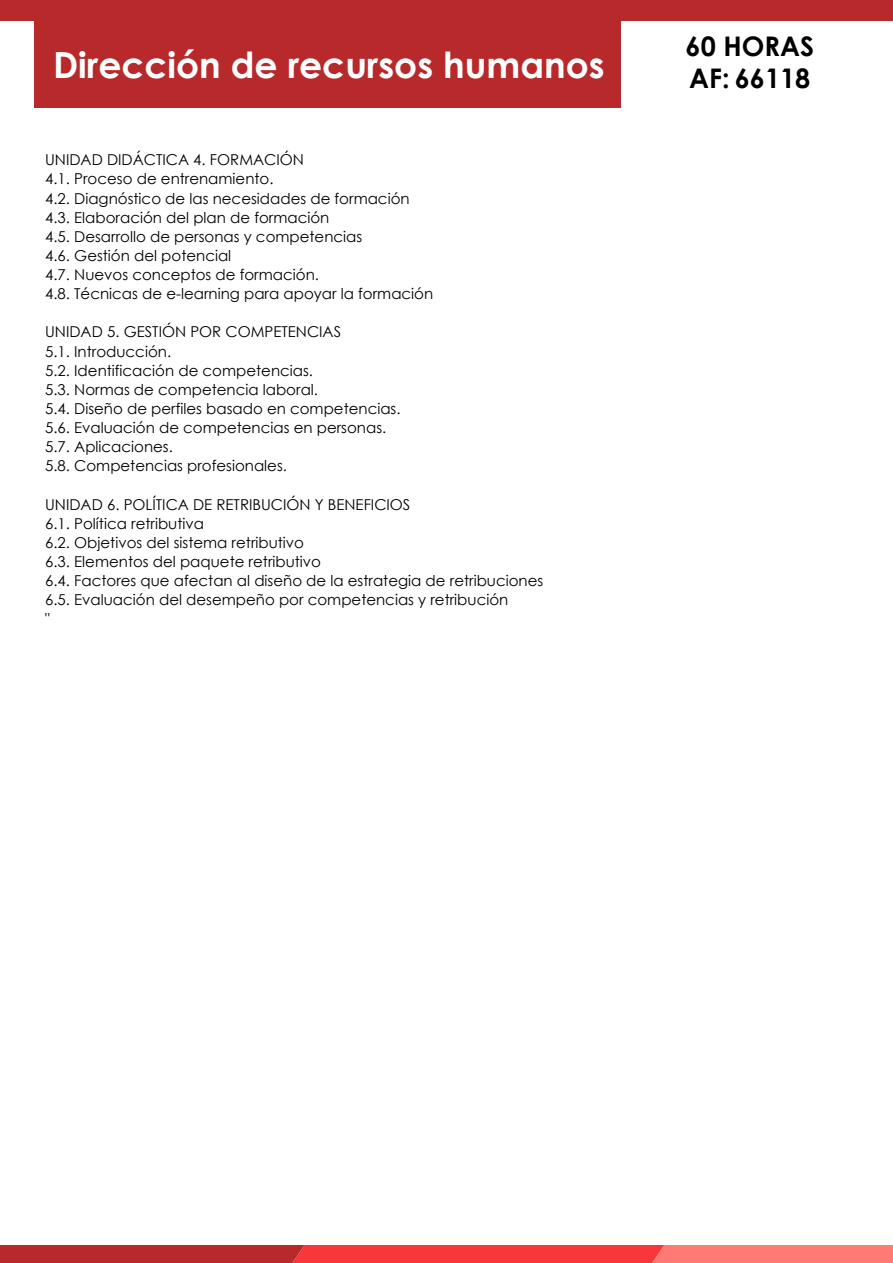
<style>
.page{position:relative;width:893px;height:1263px;background:#fff}
.page>*{position:absolute;margin:0;border:0;box-sizing:border-box;transform-origin:0 0}
.t1{font:700 36px "Century Gothic";color:#fff}
.t2{font:700 27px/32.4px "Century Gothic";color:#000}
.t3{font:15px/19.2px "Century Gothic";color:#000}
</style>
<div class="page">
<div style="left:0;top:0;width:893px;height:21px;background:#b7292b"></div>
<div style="left:34px;top:0;width:586px;height:107px;background:#b7292b"></div>
<svg style="left:0;top:1245px;width:893px;height:18px;background:#e34444"></svg>
<h1 class="t1" style="left:53px;top:38px;width:553px">Dirección de recursos humanos</h1>
<p class="t3" style="left:45px;top:150px;width:390px">UNIDAD DIDÁCTICA 4. FORMACIÓN<br>4.1. Proceso de entrenamiento.<br>4.2. Diagnóstico de las necesidades de formación 4.3. Elaboración del plan de formación<br>4.5. Desarrollo de personas y competencias<br>4.6. Gestión del potencial<br>4.7. Nuevos conceptos de formación.<br>4.8. Técnicas de e-learning para apoyar la formación</p>
<p class="t3" style="left:45px;top:322px;width:357px">UNIDAD 5. GESTIÓN POR COMPETENCIAS<br>5.1. Introducción.<br>5.2. Identificación de competencias.<br>5.3. Normas de competencia laboral.<br>5.4. Diseño de perfiles basado en competencias.<br>5.6. Evaluación de competencias en personas.<br>5.7. Aplicaciones.<br>5.8. Competencias profesionales.</p>
<p class="t3" style="left:45px;top:494px;width:500px">UNIDAD 6. POLÍTICA DE RETRIBUCIÓN Y BENEFICIOS<br>6.1. Política retributiva<br>6.2. Objetivos del sistema retributivo<br>6.3. Elementos del paquete retributivo<br>6.4. Factores que afectan al diseño de la estrategia de retribuciones 6.5. Evaluación del desempeño por competencias y retribución<br>"</p>
<h2 class="t2" style="left:686px;top:29px;width:130px">60 HORAS<br>AF: 66118</h2>
</div>
